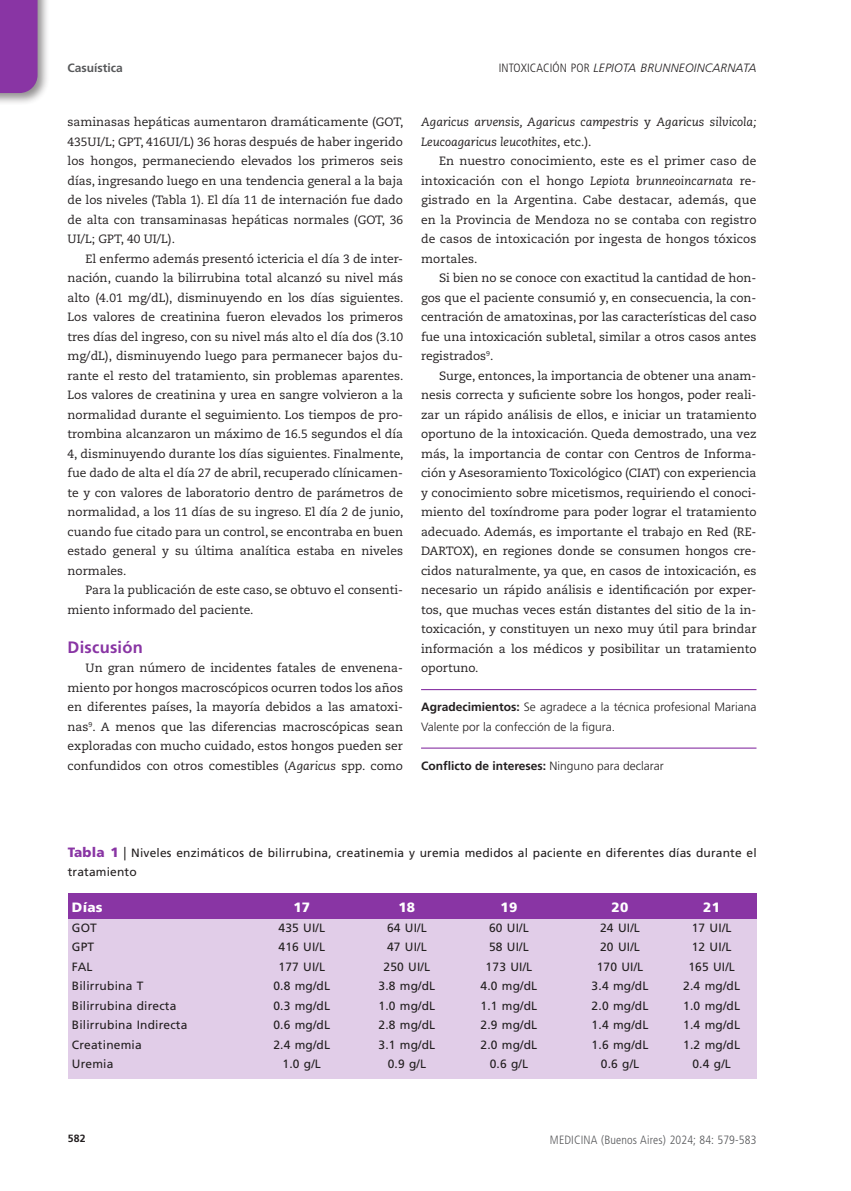
<style>
.page{position:relative;width:851px;height:1191px;background:#fff}
.page>*{position:absolute;margin:0;border:0;box-sizing:border-box;transform-origin:0 0}
.subtit-texto{font:700 16.5px "Frutiger LT Std";letter-spacing:.015em;color:#8935a4}
.tablacab{font:900 13.5px "Frutiger LT Std";letter-spacing:.015em;color:#fff}
.texto2{font:12px/19.5px "Caecilia LT Std";color:#221e1f;text-align:justify}
.texto2-2{font:12px/19.5px "Caecilia LT Std";color:#231f20;text-align:justify}
.tabla{font:12px/19.5px "Frutiger LT Std";letter-spacing:.015em;color:#231f20}
.texto2-rayita{font:300 12px/19.5px "Frutiger LT Std";color:#231f20}
.texto2-3{font:italic 12px/19.5px "Caecilia LT Std";color:#231f20}
.texto2-rayita-2{font:700 12px "Frutiger LT Std";color:#231f20}
.t1{font:italic 300 12px "Frutiger LT Std";letter-spacing:.015em;color:#231f20}
.t2{font:300 condensed 12px "Frutiger LT Std";letter-spacing:.01em;color:#57585a}
.t3{font:700 12px "Frutiger LT Std";color:#57585a}
.t4{font:700 10.5px "Frutiger LT Std";color:#231f20}
.s1{font-style:normal;font-stretch:condensed}
.s2{font-style:italic;color:#231f20}
.s3{font-style:normal;color:#221e1f}
.s4{color:#231f20}
.s5{font-weight:700}
.s6{font-weight:300}
.s7{font-weight:900;font-size:13.5px;color:#8935a4}
.s8{font-stretch:condensed;font-size:13.5px}
</style>
<div class="page">
<div style="left:0;top:0;width:50px;height:105px;background:#231f20;opacity:.5"></div>
<div style="left:0;top:0;width:38px;height:93px;background:#8935a4"></div>
<hr style="left:421px;top:689px;width:335px;height:1px;background:#8935a4">
<hr style="left:421px;top:747px;width:335px;height:1px;background:#8935a4">
<div style="left:68px;top:918px;width:688px;height:160px;background:#e1cde8"></div>
<div style="left:68px;top:893px;width:688px;height:25px;background:#8935a4"></div>
<p class="t3" style="left:68px;top:61px;width:57px">Casuística</p>
<p class="t1" style="left:498px;top:61px;width:259px"><span class="s1">INTOXICACIÓN POR</span> LEPIOTA BRUNNEOINCARNATA</p>
<p class="texto2-2" style="left:68px;top:112px;width:337px">saminasas hepáticas aumentaron dramáticamente (GOT, 435UI/L; GPT, 416UI/L) 36 horas después de haber ingerido los hongos, permaneciendo elevados los primeros seis días, ingresando luego en una tendencia general a la baja de los niveles (Tabla 1). El día 11 de internación fue dado de alta con transaminasas hepáticas normales (GOT, 36<br>UI/L; GPT, 40 UI/L).</p>
<p class="texto2-2" style="left:68px;top:249px;width:337px;text-indent:18px">El enfermo además presentó ictericia el día 3 de inter&shy;nación, cuando la bilirrubina total alcanzó su nivel más alto (4.01 mg/dL), disminuyendo en los días siguientes.<br>Los valores de creatinina fueron elevados los primeros tres días del ingreso, con su nivel más alto el día dos (3.10 mg/dL), disminuyendo luego para permanecer bajos du&shy;rante el resto del tratamiento, sin problemas aparentes.<br>Los valores de creatinina y urea en sangre volvieron a la normalidad durante el seguimiento. Los tiempos de pro&shy;trombina alcanzaron un máximo de 16.5 segundos el día 4, disminuyendo durante los días siguientes. Finalmente, fue dado de alta el día 27 de abril, recuperado clínicamen&shy;te y con valores de laboratorio dentro de parámetros de normalidad, a los 11 días de su ingreso. El día 2 de junio, cuando fue citado para un control, se encontraba en buen estado general y su última analítica estaba en niveles normales.</p>
<p class="texto2-2" style="left:68px;top:580px;width:337px;text-indent:18px">Para la publicación de este caso, se obtuvo el consenti&shy;miento informado del paciente.</p>
<p class="subtit-texto" style="left:68px;top:637px;width:77px">Discusión</p>
<p class="texto2" style="left:68px;top:658px;width:337px;text-indent:18px">Un gran número de incidentes fatales de envenena&shy;miento por hongos macroscópicos ocurren todos los años en diferentes países, la mayoría debidos a las amatoxi&shy;nas<sup>9</sup>. A menos que las diferencias macroscópicas sean exploradas con mucho cuidado, estos hongos pueden ser confundidos con otros comestibles (<span class="s2">Agaricus</span> spp. como</p>
<p class="texto2-3" style="left:421px;top:113px;width:337px">Agaricus arvensis, Agaricus campestris <span class="s3">y</span> Agaricus silvicola;<br>Leucoagaricus leucothites<span class="s3">, etc.).</span></p>
<p class="texto2" style="left:421px;top:151px;width:337px;text-indent:18px">En nuestro conocimiento, este es el primer caso de intoxicación con el hongo <span class="s2">Lepiota brunneoincarnata</span> re&shy;gistrado en la Argentina. Cabe destacar, además, que en la Provincia de Mendoza no se contaba con registro de casos de intoxicación por ingesta de hongos tóxicos mortales.</p>
<p class="texto2" style="left:421px;top:268px;width:337px;text-indent:18px">Si bien no se conoce con exactitud la cantidad de hon&shy;gos que el paciente consumió y, en consecuencia, la con&shy;centración de amatoxinas, por las características del caso fue una intoxicación subletal, similar a otros casos antes registrados<sup>9</sup><span class="s4">.</span></p>
<p class="texto2" style="left:421px;top:366px;width:337px;text-indent:18px">Surge, entonces, la importancia de obtener una anam&shy;nesis correcta y suficiente sobre los hongos, poder reali&shy;zar un rápido análisis de ellos, e iniciar un tratamiento oportuno de la intoxicación. Queda demostrado, una vez más, la importancia de contar con Centros de Informa&shy;ción y Asesoramiento Toxicológico (CIAT) con experiencia y conocimiento sobre micetismos, requiriendo el conoci&shy;miento del toxíndrome para poder lograr el tratamiento adecuado. Además, es importante el trabajo en Red (RE-DARTOX), en regiones donde se consumen hongos cre&shy;cidos naturalmente, ya que, en casos de intoxicación, es necesario un rápido análisis e identificación por exper&shy;tos, que muchas veces están distantes del sitio de la in&shy;toxicación, y constituyen un nexo muy útil para brindar información a los médicos y posibilitar un tratamiento oportuno.</p>
<p class="texto2-rayita" style="left:421px;top:697px;width:337px"><span class="s5">Agradecimientos:</span> Se agradece a la técnica profesional Mariana<br>Valente por la confección de la figura.</p>
<p class="texto2-rayita-2" style="left:421px;top:758px;width:244px">Conflicto de intereses: <span class="s6">Ninguno para declarar</span></p>
<p class="tabla" style="left:68px;top:842px;width:690px"><span class="s7">Tabla 1</span> <span class="s8">|</span> Niveles enzimáticos de bilirrubina, creatinemia y uremia medidos al paciente en diferentes días durante el tratamiento</p>
<p class="tablacab" style="left:72px;top:899px;width:32px">Días</p>
<p class="tablacab" style="left:293px;top:899px;width:18px">17</p>
<p class="tablacab" style="left:398px;top:899px;width:18px">18</p>
<p class="tablacab" style="left:500px;top:899px;width:18px">19</p>
<p class="tablacab" style="left:611px;top:899px;width:18px">20</p>
<p class="tablacab" style="left:703px;top:899px;width:18px">21</p>
<p class="tabla" style="left:72px;top:917px;width:27px">GOT</p>
<p class="tabla" style="left:278px;top:917px;width:48px">435 UI/L</p>
<p class="tabla" style="left:387px;top:917px;width:41px">64 UI/L</p>
<p class="tabla" style="left:489px;top:917px;width:41px">60 UI/L</p>
<p class="tabla" style="left:600px;top:917px;width:41px">24 UI/L</p>
<p class="tabla" style="left:691px;top:917px;width:41px">17 UI/L</p>
<p class="tabla" style="left:72px;top:937px;width:24px">GPT</p>
<p class="tabla" style="left:278px;top:937px;width:48px">416 UI/L</p>
<p class="tabla" style="left:387px;top:937px;width:41px">47 UI/L</p>
<p class="tabla" style="left:489px;top:937px;width:41px">58 UI/L</p>
<p class="tabla" style="left:600px;top:937px;width:41px">20 UI/L</p>
<p class="tabla" style="left:691px;top:937px;width:41px">12 UI/L</p>
<p class="tabla" style="left:72px;top:956px;width:22px">FAL</p>
<p class="tabla" style="left:278px;top:956px;width:48px">177 UI/L</p>
<p class="tabla" style="left:383px;top:956px;width:48px">250 UI/L</p>
<p class="tabla" style="left:485px;top:956px;width:48px">173 UI/L</p>
<p class="tabla" style="left:596px;top:956px;width:48px">170 UI/L</p>
<p class="tabla" style="left:688px;top:956px;width:48px">165 UI/L</p>
<p class="tabla" style="left:72px;top:976px;width:73px">Bilirrubina T</p>
<p class="tabla" style="left:273px;top:976px;width:58px">0.8 mg/dL</p>
<p class="tabla" style="left:378px;top:976px;width:58px">3.8 mg/dL</p>
<p class="tabla" style="left:480px;top:976px;width:58px">4.0 mg/dL</p>
<p class="tabla" style="left:591px;top:976px;width:58px">3.4 mg/dL</p>
<p class="tabla" style="left:683px;top:976px;width:58px">2.4 mg/dL</p>
<p class="tabla" style="left:72px;top:995px;width:106px">Bilirrubina directa</p>
<p class="tabla" style="left:273px;top:995px;width:58px">0.3 mg/dL</p>
<p class="tabla" style="left:378px;top:995px;width:58px">1.0 mg/dL</p>
<p class="tabla" style="left:480px;top:995px;width:58px">1.1 mg/dL</p>
<p class="tabla" style="left:591px;top:995px;width:58px">2.0 mg/dL</p>
<p class="tabla" style="left:683px;top:995px;width:58px">1.0 mg/dL</p>
<p class="tabla" style="left:72px;top:1015px;width:117px">Bilirrubina Indirecta</p>
<p class="tabla" style="left:273px;top:1015px;width:58px">0.6 mg/dL</p>
<p class="tabla" style="left:378px;top:1015px;width:58px">2.8 mg/dL</p>
<p class="tabla" style="left:480px;top:1015px;width:58px">2.9 mg/dL</p>
<p class="tabla" style="left:591px;top:1015px;width:58px">1.4 mg/dL</p>
<p class="tabla" style="left:683px;top:1015px;width:58px">1.4 mg/dL</p>
<p class="tabla" style="left:72px;top:1034px;width:71px">Creatinemia</p>
<p class="tabla" style="left:273px;top:1034px;width:58px">2.4 mg/dL</p>
<p class="tabla" style="left:378px;top:1034px;width:58px">3.1 mg/dL</p>
<p class="tabla" style="left:480px;top:1034px;width:58px">2.0 mg/dL</p>
<p class="tabla" style="left:591px;top:1034px;width:58px">1.6 mg/dL</p>
<p class="tabla" style="left:683px;top:1034px;width:58px">1.2 mg/dL</p>
<p class="tabla" style="left:72px;top:1054px;width:43px">Uremia</p>
<p class="tabla" style="left:282px;top:1054px;width:40px">1.0 g/L</p>
<p class="tabla" style="left:387px;top:1054px;width:40px">0.9 g/L</p>
<p class="tabla" style="left:489px;top:1054px;width:40px">0.6 g/L</p>
<p class="tabla" style="left:600px;top:1054px;width:40px">0.6 g/L</p>
<p class="tabla" style="left:692px;top:1054px;width:40px">0.4 g/L</p>
<p class="t4" style="left:68px;top:1132px;width:19px">582</p>
<p class="t2" style="left:550px;top:1132px;width:208px">MEDICINA (Buenos Aires) 2024; 84: 579-583</p>
</div>
